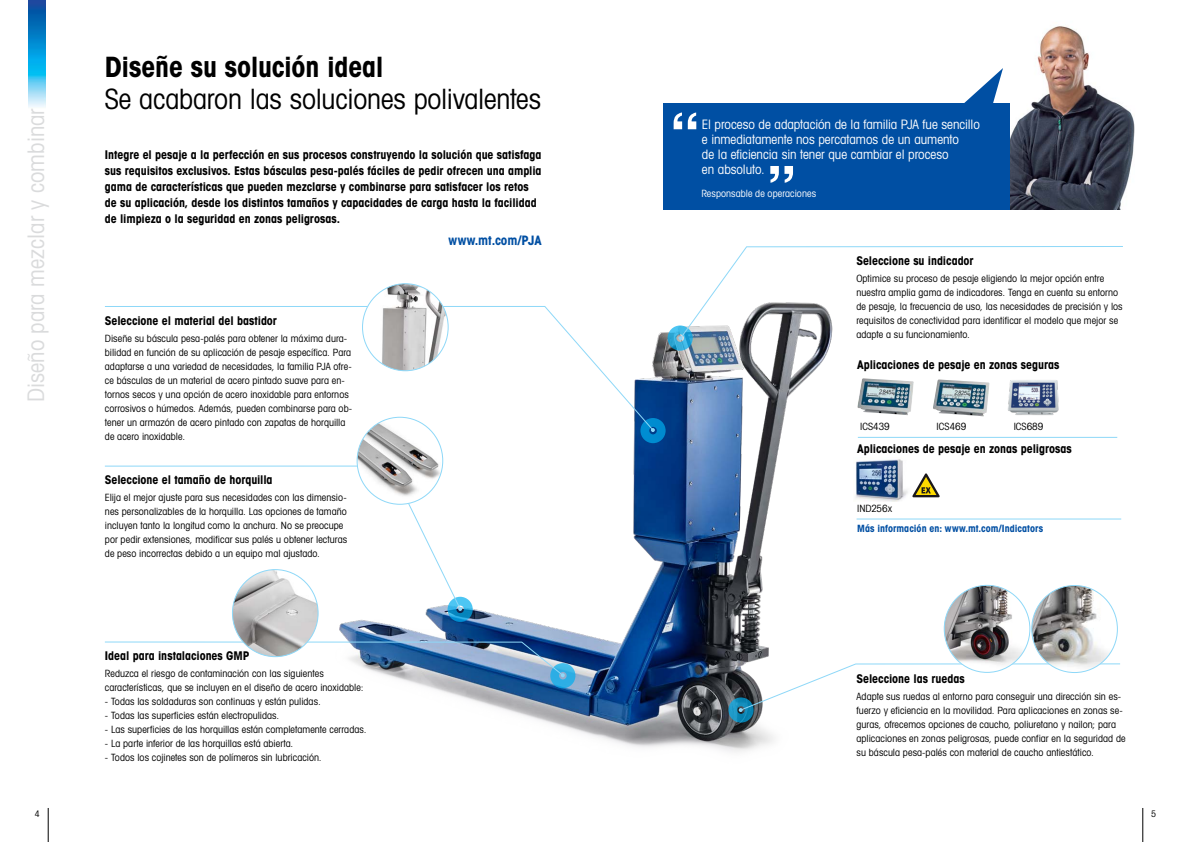
<style>
.page{position:relative;width:1191px;height:842px;background:#fff}
.page>*{position:absolute;margin:0;border:0;box-sizing:border-box;transform-origin:0 0}
.t1{font:28px "Avant Gardefor MT Bk";letter-spacing:-.01em;color:#000}
.t2{font:28px "Avant Gardefor MT Bd";letter-spacing:-.01em;color:#000}
.t3{font:22.8px "Avant Gardefor MT Bk";color:#dadbdc}
.t4{font:13px/15px "Avant Gardefor MT Bk";letter-spacing:-.005em;color:#fff}
.t5{font:13px "Avant Gardefor MT Bd";letter-spacing:-.005em;color:#004fa3}
.t6{font:12px/16px "Avant Gardefor MT Bd";letter-spacing:-.005em;color:#000}
.t7{font:10px/14px "Avant Gardefor MT Bk";letter-spacing:.005em;color:#000}
.t8{font:10px "Avant Gardefor MT Bd";letter-spacing:.005em;color:#004fa3}
.t9{font:10px "Avant Gardefor MT Bk";letter-spacing:.005em;color:#fff}
.t10{font:9px "Avant Gardefor MT Bk";color:#000}
</style>
<div class="page">
<hr style="left:1142px;top:808px;width:1px;height:34px;background:#000">
<hr style="left:48px;top:808px;width:1px;height:34px;background:#000">
<img style="left:28px;top:0;width:17px;height:107px">
<svg style="left:912px;top:473px;width:27px;height:24px"></svg>
<img style="left:855px;top:459px;width:53px;height:43px">
<img style="left:989px;top:26px;width:146px;height:184px">
<img style="left:318px;top:283px;width:513px;height:469px">
<svg style="left:105px;top:305px;width:549px;height:126px"></svg>
<svg style="left:640px;top:418px;width:25px;height:25px"></svg>
<svg style="left:679px;top:246px;width:444px;height:94px"></svg>
<svg style="left:667px;top:325px;width:25px;height:26px"></svg>
<div style="left:663px;top:103px;width:346px;height:106px;background:#004fa3"></div>
<svg style="left:673px;top:112px;width:23px;height:17px"></svg>
<svg style="left:770px;top:166px;width:23px;height:17px"></svg>
<svg style="left:964px;top:68px;width:39px;height:35px"></svg>
<svg style="left:728px;top:663px;width:392px;height:60px"></svg>
<img style="left:857px;top:378px;width:57px;height:37px">
<img style="left:933px;top:379px;width:56px;height:37px">
<img style="left:1008px;top:380px;width:51px;height:35px">
<hr style="left:858px;top:437px;width:259px;height:1px;background:#8ed8f8">
<img style="left:362px;top:284px;width:86px;height:87px">
<img style="left:944px;top:585px;width:85px;height:87px">
<img style="left:1031px;top:585px;width:86px;height:87px">
<hr style="left:856px;top:518px;width:265px;height:1px;background:#8ed8f8">
<svg style="left:105px;top:465px;width:356px;height:145px"></svg>
<svg style="left:447px;top:597px;width:26px;height:25px"></svg>
<div style="left:357px;top:417px;width:86px;height:87px;background:#fff;border-radius:50%"></div>
<img style="left:357px;top:417px;width:86px;height:81px">
<svg style="left:105px;top:641px;width:470px;height:47px"></svg>
<img style="left:232px;top:570px;width:86px;height:87px">
<h2 class="t3" style="left:22px;top:402px;width:295px;rotate:-90deg">Diseño para mezclar y combinar</h2>
<h1 class="t2" style="left:105px;top:49px;width:280px">Diseñe su solución ideal</h1>
<h1 class="t1" style="left:105px;top:82px;width:438px">Se acabaron las soluciones polivalentes</h1>
<p class="t6" style="left:105px;top:146px;width:438px">Integre el pesaje a la perfección en sus procesos construyendo la solución que satisfaga sus requisitos exclusivos. Estas básculas pesa-palés fáciles de pedir ofrecen una amplia gama de características que pueden mezclarse y combinarse para satisfacer los retos de su aplicación, desde los distintos tamaños y capacidades de carga hasta la facilidad de limpieza o la seguridad en zonas peligrosas.</p>
<h3 class="t5" style="left:448px;top:232px;width:94px">www.mt.com/PJA</h3>
<p class="t6" style="left:105px;top:312px;width:173px">Seleccione el material del bastidor</p>
<p class="t7" style="left:105px;top:331px;width:249px">Diseñe su báscula pesa-palés para obtener la máxima dura&shy;bilidad en función de su aplicación de pesaje específica. Para adaptarse a una variedad de necesidades, la familia PJA ofre&shy;ce básculas de un material de acero pintado suave para en&shy;tornos secos y una opción de acero inoxidable para entornos corrosivos o húmedos. Además, pueden combinarse para ob&shy;tener un armazón de acero pintado con zapatas de horquilla de acero inoxidable.</p>
<p class="t6" style="left:105px;top:471px;width:169px">Seleccione el tamaño de horquilla</p>
<p class="t7" style="left:105px;top:490px;width:244px">Elija el mejor ajuste para sus necesidades con las dimensio&shy;nes personalizables de la horquilla. Las opciones de tamaño incluyen tanto la longitud como la anchura. No se preocupe por pedir extensiones, modificar sus palés u obtener lecturas de peso incorrectas debido a un equipo mal ajustado.</p>
<p class="t6" style="left:105px;top:647px;width:146px">Ideal para instalaciones GMP</p>
<p class="t7" style="left:105px;top:666px;width:260px">Reduzca el riesgo de contaminación con las siguientes características, que se incluyen en el diseño de acero inoxidable:</p>
<p class="t7" style="left:105px;top:694px;width:217px">- Todas las soldaduras son continuas y están pulidas.</p>
<p class="t7" style="left:105px;top:708px;width:176px">- Todas las superficies están electropulidas.</p>
<p class="t7" style="left:105px;top:722px;width:263px">- Las superficies de las horquillas están completamente cerradas.</p>
<p class="t7" style="left:105px;top:736px;width:190px">- La parte inferior de las horquillas está abierta.</p>
<p class="t7" style="left:105px;top:750px;width:218px">- Todos los cojinetes son de polímeros sin lubricación.</p>
<h3 class="t4" style="left:702px;top:117px;width:279px">El proceso de adaptación de la familia PJA fue sencillo e inmediatamente nos percatamos de un aumento<br>de la eficiencia sin tener que cambiar el proceso<br>en absoluto.</h3>
<p class="t9" style="left:701px;top:187px;width:116px">Responsable de operaciones</p>
<p class="t6" style="left:856px;top:253px;width:119px">Seleccione su indicador</p>
<p class="t7" style="left:856px;top:271px;width:268px">Optimice su proceso de pesaje eligiendo la mejor opción entre nuestra amplia gama de indicadores. Tenga en cuenta su entorno de pesaje, la frecuencia de uso, las necesidades de precisión y los requisitos de conectividad para identificar el modelo que mejor se adapte a su funcionamiento.</p>
<p class="t6" style="left:857px;top:356px;width:204px">Aplicaciones de pesaje en zonas seguras</p>
<p class="t7" style="left:860px;top:419px;width:31px">ICS439</p>
<p class="t7" style="left:936px;top:419px;width:31px">ICS469</p>
<p class="t7" style="left:1013px;top:419px;width:31px">ICS689</p>
<p class="t6" style="left:857px;top:440px;width:216px">Aplicaciones de pesaje en zonas peligrosas</p>
<p class="t7" style="left:857px;top:501px;width:36px">IND256x</p>
<p class="t8" style="left:857px;top:522px;width:187px">Más información en: www.mt.com/Indicators</p>
<p class="t6" style="left:856px;top:671px;width:110px">Seleccione las ruedas</p>
<p class="t7" style="left:856px;top:689px;width:270px">Adapte sus ruedas al entorno para conseguir una dirección sin es&shy;fuerzo y eficiencia en la movilidad. Para aplicaciones en zonas se&shy;guras, ofrecemos opciones de caucho, poliuretano y nailon; para aplicaciones en zonas peligrosas, puede confiar en la seguridad de su báscula pesa-palés con material de caucho antiestático.</p>
<p class="t10" style="left:35px;top:808px;width:7px">4</p>
<p class="t10" style="left:1151px;top:808px;width:7px">5</p>
</div>
